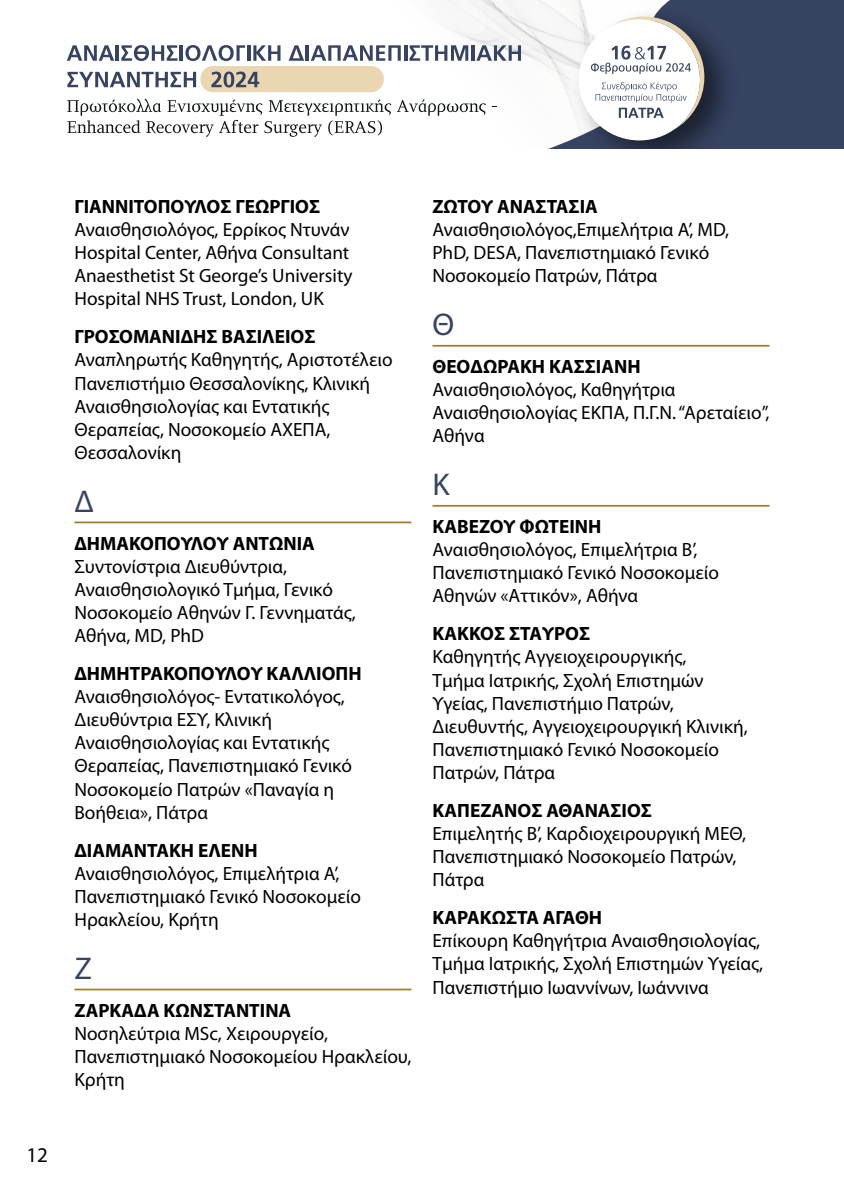
<style>
.page{position:relative;width:844px;height:1191px;background:#fff}
.page>*{position:absolute;margin:0;border:0;box-sizing:border-box;transform-origin:0 0}
.t1{font:31.5px "Myriad Pro";color:#374562}
.t2{font:21px "Myriad Pro";color:#000}
.t3{font:19.25px/23.1px "Myriad Pro";color:#000}
.t4{font:700 19.25px "Myriad Pro";color:#000}
</style>
<div class="page">
<img style="left:380px;top:0;width:166px;height:107px">
<div style="left:200px;top:66px;width:183px;height:26px;background:#ead6b0;border-radius:13px"></div>
<svg style="left:67px;top:45px;width:47px;height:16px"></svg>
<hr style="left:116px;top:45px;width:3px;height:16px;background:#364361">
<svg style="left:121px;top:45px;width:56px;height:16px"></svg>
<hr style="left:180px;top:45px;width:3px;height:16px;background:#364361">
<svg style="left:185px;top:45px;width:60px;height:16px"></svg>
<hr style="left:247px;top:45px;width:3px;height:16px;background:#364361">
<svg style="left:253px;top:45px;width:27px;height:16px"></svg>
<svg style="left:288px;top:45px;width:16px;height:16px"></svg>
<hr style="left:306px;top:45px;width:3px;height:16px;background:#364361">
<svg style="left:310px;top:45px;width:90px;height:16px"></svg>
<hr style="left:404px;top:45px;width:3px;height:16px;background:#364361">
<svg style="left:409px;top:45px;width:59px;height:16px"></svg>
<hr style="left:471px;top:45px;width:3px;height:16px;background:#364361">
<svg style="left:476px;top:45px;width:45px;height:16px"></svg>
<svg style="left:67px;top:72px;width:129px;height:15px"></svg>
<svg style="left:211px;top:72px;width:48px;height:15px"></svg>
<svg style="left:397px;top:100px;width:99px;height:16px"></svg>
<svg style="left:67px;top:99px;width:324px;height:38px"></svg>
<svg style="left:546px;top:0;width:297px;height:149px;background:#545e78"></svg>
<img style="left:564px;top:0;width:183px;height:149px">
<div style="left:578px;top:19px;width:121px;height:121px;background:#fff;border-radius:50%"></div>
<svg style="left:590px;top:17px;width:114px;height:113px"></svg>
<hr style="left:74px;top:521px;width:337px;height:2px;background:#a37c29">
<hr style="left:74px;top:988px;width:337px;height:2px;background:#a37c29">
<hr style="left:432px;top:345px;width:337px;height:2px;background:#a37c29">
<hr style="left:432px;top:505px;width:337px;height:1px;background:#a37c29">
<p class="t2" style="left:26px;top:1141px;width:23px">12</p>
<p class="t4" style="left:74px;top:194px;width:247px">ΓΙΑΝΝΙΤΟΠΟΥΛΟΣ ΓΕΩΡΓΙΟΣ</p>
<p class="t3" style="left:74px;top:218px;width:279px">Αναισθησιολόγος, Ερρίκος Ντυνάν Hospital Center, Αθήνα Consultant Anaesthetist St George’s University Hospital NHS Trust, London, UK</p>
<p class="t4" style="left:74px;top:324px;width:242px">ΓΡΟΣΟΜΑΝΙΔΗΣ ΒΑΣΙΛΕΙΟΣ</p>
<p class="t3" style="left:74px;top:348px;width:319px">Αναπληρωτής Καθηγητής, Αριστοτέλειο<br>Πανεπιστήμιο Θεσσαλονίκης, Κλινική<br>Αναισθησιολογίας και Εντατικής<br>Θεραπείας, Νοσοκομείο ΑΧΕΠΑ,<br>Θεσσαλονίκη</p>
<h1 class="t1" style="left:74px;top:481px;width:21px">Δ</h1>
<p class="t4" style="left:74px;top:530px;width:242px">ΔΗΜΑΚΟΠΟΥΛΟΥ ΑΝΤΩΝΙΑ</p>
<p class="t3" style="left:74px;top:554px;width:283px">Συντονίστρια Διευθύντρια,<br>Αναισθησιολογικό Τμήμα, Γενικό<br>Νοσοκομείο Αθηνών Γ. Γεννηματάς,<br>Αθήνα, MD, PhD</p>
<p class="t4" style="left:74px;top:661px;width:289px">ΔΗΜΗΤΡΑΚΟΠΟΥΛΟΥ ΚΑΛΛΙΟΠΗ</p>
<p class="t3" style="left:74px;top:685px;width:279px">Αναισθησιολόγος- Εντατικολόγος,<br>Διευθύντρια ΕΣΥ, Κλινική<br>Αναισθησιολογίας και Εντατικής<br>Θεραπείας, Πανεπιστημιακό Γενικό<br>Νοσοκομείο Πατρών «Παναγία η<br>Βοήθεια», Πάτρα</p>
<p class="t4" style="left:74px;top:837px;width:185px">ΔΙΑΜΑΝΤΑΚΗ ΕΛΕΝΗ</p>
<p class="t3" style="left:74px;top:861px;width:288px">Αναισθησιολόγος, Επιμελήτρια Α’,<br>Πανεπιστημιακό Γενικό Νοσοκομείο<br>Ηρακλείου, Κρήτη</p>
<h1 class="t1" style="left:74px;top:948px;width:19px">Ζ</h1>
<p class="t4" style="left:74px;top:997px;width:218px">ΖΑΡΚΑΔΑ ΚΩΝΣΤΑΝΤΙΝΑ</p>
<p class="t3" style="left:74px;top:1021px;width:338px">Νοσηλεύτρια MSc, Χειρουργείο,<br>Πανεπιστημιακό Νοσοκομείου Ηρακλείου,<br>Κρήτη</p>
<p class="t4" style="left:432px;top:194px;width:167px">ΖΩΤΟΥ ΑΝΑΣΤΑΣΙΑ</p>
<p class="t3" style="left:432px;top:218px;width:298px">Αναισθησιολόγος,Επιμελήτρια Α’, MD,<br>PhD, DESA, Πανεπιστημιακό Γενικό<br>Νοσοκομείο Πατρών, Πάτρα</p>
<h1 class="t1" style="left:432px;top:305px;width:23px">Θ</h1>
<p class="t4" style="left:432px;top:354px;width:210px">ΘΕΟΔΩΡΑΚΗ KΑΣΣΙΑΝΗ</p>
<p class="t3" style="left:432px;top:378px;width:338px">Αναισθησιολόγος, Καθηγήτρια<br>Αναισθησιολογίας ΕΚΠΑ, Π.Γ.Ν. “Αρεταίειο”,<br>Αθήνα</p>
<h1 class="t1" style="left:432px;top:465px;width:19px">Κ</h1>
<p class="t4" style="left:432px;top:514px;width:170px">ΚΑΒΕΖΟΥ ΦΩΤΕΙΝΗ</p>
<p class="t3" style="left:432px;top:538px;width:288px">Αναισθησιολόγος, Επιμελήτρια Β’,<br>Πανεπιστημιακό Γενικό Νοσοκομείο<br>Αθηνών «Αττικόν», Αθήνα</p>
<p class="t4" style="left:432px;top:621px;width:159px">ΚΑΚΚΟΣ ΣΤΑΥΡΟΣ</p>
<p class="t3" style="left:432px;top:645px;width:317px">Καθηγητής Αγγειοχειρουργικής,<br>Τμήμα Ιατρικής, Σχολή Επιστημών<br>Υγείας, Πανεπιστήμιο Πατρών,<br>Διευθυντής, Αγγειοχειρουργική Κλινική,<br>Πανεπιστημιακό Γενικό Νοσοκομείο<br>Πατρών, Πάτρα</p>
<p class="t4" style="left:432px;top:798px;width:221px">ΚΑΠΕΖΑΝΟΣ ΑΘΑΝΑΣΙΟΣ</p>
<p class="t3" style="left:432px;top:821px;width:315px">Επιμελητής Β’, Καρδιοχειρουργική ΜΕΘ,<br>Πανεπιστημιακό Νοσοκομείο Πατρών,<br>Πάτρα</p>
<p class="t4" style="left:432px;top:905px;width:171px">ΚΑΡΑΚΩΣΤΑ ΑΓΑΘΗ</p>
<p class="t3" style="left:432px;top:929px;width:332px">Επίκουρη Καθηγήτρια Αναισθησιολογίας,<br>Τμήμα Ιατρικής, Σχολή Επιστημών Υγείας,<br>Πανεπιστήμιο Ιωαννίνων, Ιωάννινα</p>
</div>
